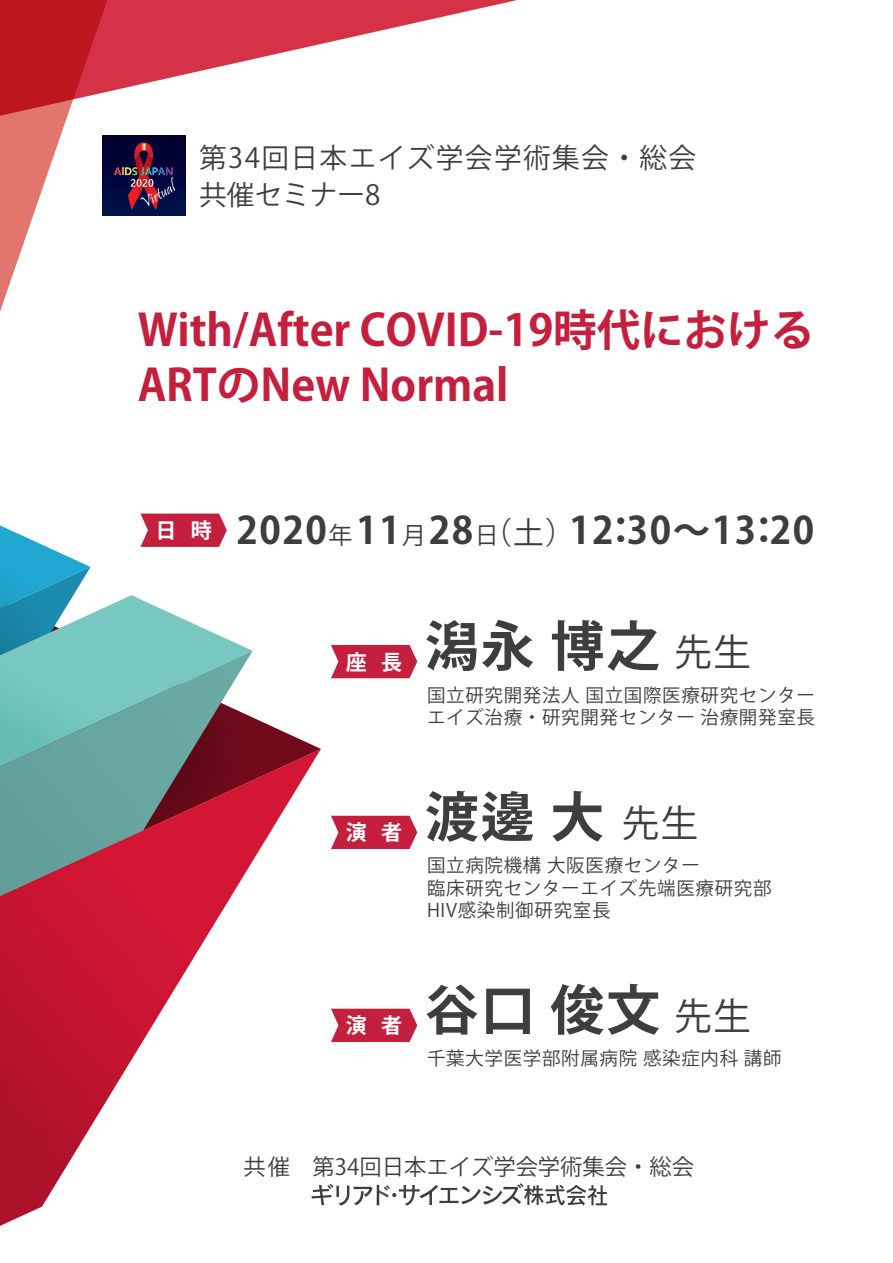
<style>
.page{position:relative;width:893px;height:1263px;background:#fff}
.page>*{position:absolute;margin:0;border:0;box-sizing:border-box;transform-origin:0 0}
.t1{font:700 53.85px "Koz Go Pr 6 N";letter-spacing:.04em;color:#3e3e3f}
.t2{font:700 43.5px/55.5px "Koz Go Pr 6 N";color:#c51f3e}
.t3{font:700 37.5px "Koz Go Pr 6 N";letter-spacing:.04em;color:#3e3e3f}
.t4{font:27.75px/37px "Koz Go Pr 6 N";letter-spacing:.05em;color:#3e3e3f}
.t5{font:22.35px "Koz Go Pr 6 N";color:#3e3e3f}
.t6{font:700 21px "Koz Go Pro";color:#fff}
.t7{font:18.45px/22.2px "Koz Go Pr 6 N";letter-spacing:.04em;color:#3e3e3f}
.s1{font-weight:400;font-size:24px}
.s2{font-weight:400;font-size:30.75px}
.s3{font-weight:400;font-size:37.5px}
</style>
<div class="page">
<svg style="left:253px;top:717px;width:68px;height:32px"></svg>
<svg style="left:0;top:749px;width:321px;height:477px"></svg>
<svg style="left:0;top:767px;width:253px;height:15px;background:#677576"></svg>
<svg style="left:311px;top:1183px;width:296px;height:23px"></svg>
<svg style="left:0;top:513px;width:253px;height:254px"></svg>
<svg style="left:331px;top:1009px;width:86px;height:33px;background:#c9314e"></svg>
<svg style="left:331px;top:816px;width:86px;height:33px;background:#c9314e"></svg>
<svg style="left:331px;top:645px;width:86px;height:33px;background:#c9314e"></svg>
<svg style="left:0;top:116px;width:107px;height:196px"></svg>
<svg style="left:0;top:0;width:517px;height:116px"></svg>
<div style="left:102px;top:136px;width:84px;height:80px;background:linear-gradient(to bottom,#00002e,#00114b)"></div>
<img style="left:114px;top:143px;width:61px;height:67px">
<h3 class="t4" style="left:199px;top:140px;width:499px">第34回日本エイズ学会学術集会・総会共催セミナー8</h3>
<h2 class="t2" style="left:137px;top:303px;width:678px">With/After COVID-19時代における<br>ARTのNew Normal</h2>
<h3 class="t3" style="left:155px;top:509px;width:660px"><sup>日</sup> <sup>時</sup> 2020<span class="s1">年</span>11<span class="s1">月</span>28<span class="s1">日</span><span class="s2">（土）</span>12：30～13：20</h3>
<p class="t6" style="left:346px;top:648px;width:58px">座 長</p>
<h1 class="t1" style="left:425px;top:616px;width:328px">潟永 博之<span class="s3">先生</span></h1>
<p class="t7" style="left:427px;top:684px;width:389px">国立研究開発法人 国立国際医療研究センターエイズ治療・研究開発センター 治療開発室長</p>
<p class="t6" style="left:346px;top:819px;width:58px">演 者</p>
<h1 class="t1" style="left:425px;top:787px;width:275px">渡邊 大<span class="s3">先生</span></h1>
<p class="t7" style="left:427px;top:855px;width:346px">国立病院機構 大阪医療センター<br>臨床研究センターエイズ先端医療研究部<br>HIV感染制御研究室長</p>
<p class="t6" style="left:346px;top:1012px;width:58px">演 者</p>
<h1 class="t1" style="left:425px;top:979px;width:328px">谷口 俊文<span class="s3">先生</span></h1>
<p class="t7" style="left:427px;top:1048px;width:356px">千葉大学医学部附属病院 感染症内科 講師</p>
<p class="t5" style="left:243px;top:1154px;width:452px">共催　第34回日本エイズ学会学術集会・総会</p>
</div>
